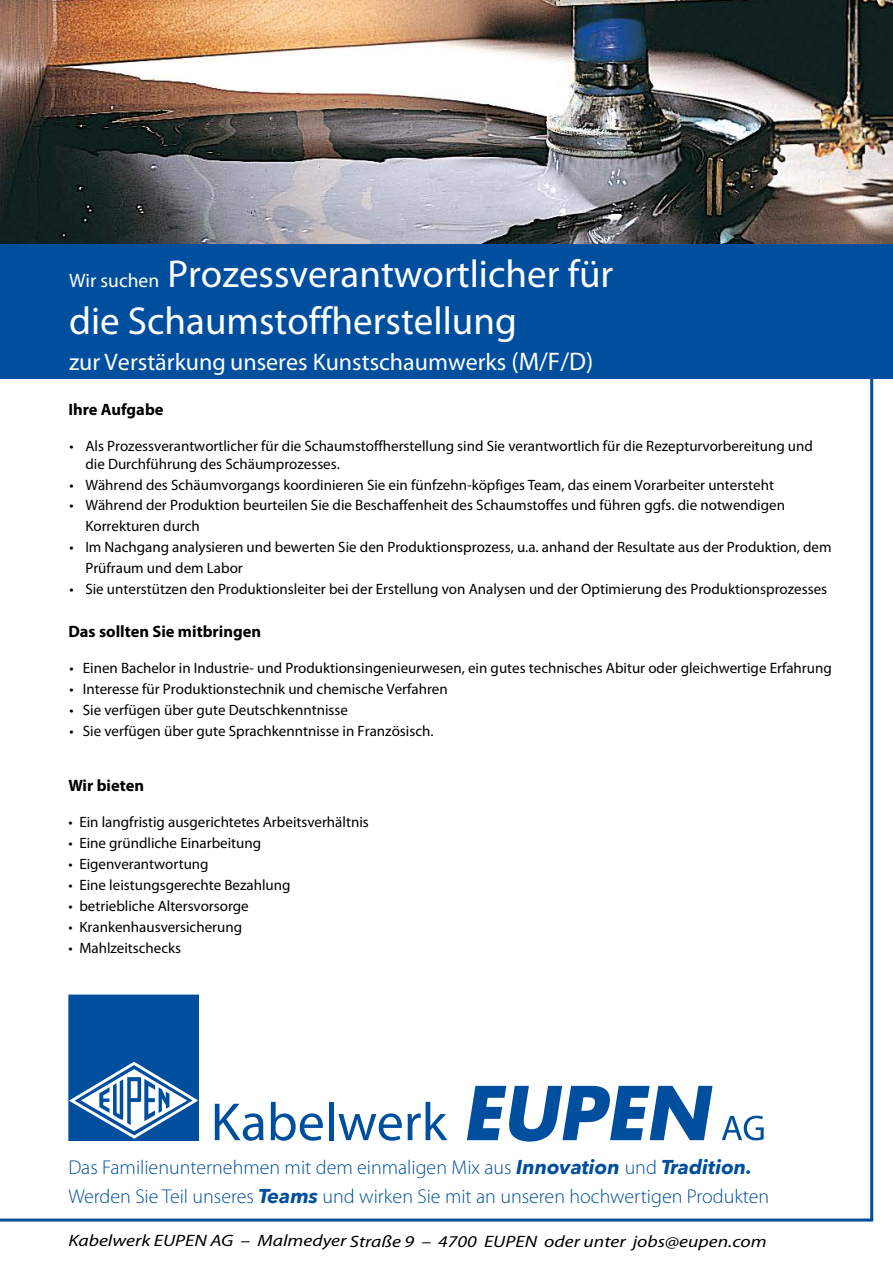
<style>
.page{position:relative;width:893px;height:1263px;background:#fff}
.page>*{position:absolute;margin:0;border:0;box-sizing:border-box;transform-origin:0 0}
.t1{font:39px/46.8px "Myriad Pro";color:#fff}
.t2{font:24px "Myriad Pro";color:#fff}
.t3{font:300 19.95px/28.2px "Myriad Pro";color:#004f9f}
.t4{font:italic 16.5px "Myriad Pro";color:#000;scale:1.19 1}
.t5{font:700 16.5px "Myriad Pro";color:#000}
.t6{font:15px/21px "Myriad Pro";color:#000}
.s1{font-size:19.5px}
.s2{font-size:25.5px}
.s3{font-family:"Avenir Next";font-weight:700;font-style:italic}
</style>
<div class="page">
<svg style="left:215px;top:1104px;width:49px;height:37px"></svg>
<svg style="left:271px;top:1102px;width:52px;height:39px"></svg>
<hr style="left:329px;top:1102px;width:4px;height:38px;background:#004f9f">
<svg style="left:338px;top:1113px;width:64px;height:28px"></svg>
<svg style="left:408px;top:1102px;width:39px;height:38px"></svg>
<svg style="left:467px;top:1086px;width:245px;height:55px"></svg>
<svg style="left:722px;top:1115px;width:42px;height:25px"></svg>
<div style="left:69px;top:995px;width:129px;height:145px;background:#004f9f"></div>
<div style="left:68px;top:994px;width:131px;height:147px;border:1px solid #004f9f"></div>
<svg style="left:69px;top:1062px;width:129px;height:77px"></svg>
<div style="left:0;top:244px;width:893px;height:135px;background:#004f9f"></div>
<hr style="left:0;top:1218px;width:873px;height:3px;background:#004f9f">
<hr style="left:870px;top:339px;width:3px;height:881px;background:#004f9f">
<img style="left:0;top:0;width:893px;height:243px">
<h1 class="t1" style="left:69px;top:250px;width:546px"><span class="s1">Wir suchen</span> Prozessverantwortlicher für die Schaumstoffherstellung</h1>
<h2 class="t2" style="left:69px;top:347px;width:526px">zur Verstärkung unseres Kunstschaumwerks <span class="s2">(M/F/D)</span></h2>
<p class="t5" style="left:68px;top:398px;width:97px">Ihre Aufgabe</p>
<p class="t6" style="left:85px;top:436px;width:729px;line-height:18px;text-indent:-16px">• Als Prozessverantwortlicher für die Schaumstoffherstellung sind Sie verantwortlich für die Rezepturvorbereitung und die Durchführung des Schäumprozesses.</p>
<p class="t6" style="left:69px;top:474px;width:706px">• Während des Schäumvorgangs koordinieren Sie ein fünfzehn-köpfiges Team, das einem Vorarbeiter untersteht</p>
<p class="t6" style="left:85px;top:494px;width:701px;text-indent:-16px">• Während der Produktion beurteilen Sie die Beschaffenheit des Schaumstoffes und führen ggfs. die notwendigen<br>Korrekturen durch</p>
<p class="t6" style="left:85px;top:536px;width:748px;text-indent:-16px">• Im Nachgang analysieren und bewerten Sie den Produktionsprozess, u.a. anhand der Resultate aus der Produktion, dem<br>Prüfraum und dem Labor</p>
<p class="t6" style="left:69px;top:578px;width:759px">• Sie unterstützen den Produktionsleiter bei der Erstellung von Analysen und der Optimierung des Produktionsprozesses</p>
<p class="t5" style="left:68px;top:621px;width:194px">Das sollten Sie mitbringen</p>
<p class="t6" style="left:69px;top:658px;width:764px">• Einen Bachelor in Industrie- und Produktionsingenieurwesen, ein gutes technisches Abitur oder gleichwertige Erfahrung</p>
<p class="t6" style="left:69px;top:679px;width:380px">• Interesse für Produktionstechnik und chemische Verfahren</p>
<p class="t6" style="left:69px;top:700px;width:280px">• Sie verfügen über gute Deutschkenntnisse</p>
<p class="t6" style="left:69px;top:721px;width:365px">• Sie verfügen über gute Sprachkenntnisse in Französisch.</p>
<p class="t5" style="left:68px;top:775px;width:77px">Wir bieten</p>
<p class="t6" style="left:68px;top:811px;width:302px">• Ein langfristig ausgerichtetes Arbeitsverhältnis</p>
<p class="t6" style="left:68px;top:832px;width:194px">• Eine gründliche Einarbeitung</p>
<p class="t6" style="left:68px;top:853px;width:142px">• Eigenverantwortung</p>
<p class="t6" style="left:68px;top:874px;width:224px">• Eine leistungsgerechte Bezahlung</p>
<p class="t6" style="left:68px;top:895px;width:182px">• betriebliche Altersvorsorge</p>
<p class="t6" style="left:68px;top:916px;width:175px">• Krankenhausversicherung</p>
<p class="t6" style="left:68px;top:937px;width:114px">• Mahlzeitschecks</p>
<h3 class="t3" style="left:68px;top:1154px;width:702px">Das Familienunternehmen mit dem einmaligen Mix aus <span class="s3">Innovation</span> und <span class="s3">Tradition.<br></span>Werden Sie Teil unseres <span class="s3">Teams</span> und wirken Sie mit an unseren hochwertigen Produkten</h3>
<p class="t4" style="left:68px;top:1231px;width:588px">Kabelwerk EUPEN AG – Malmedyer Straße 9 – 4700 EUPEN oder unter jobs@eupen.com</p>
</div>
